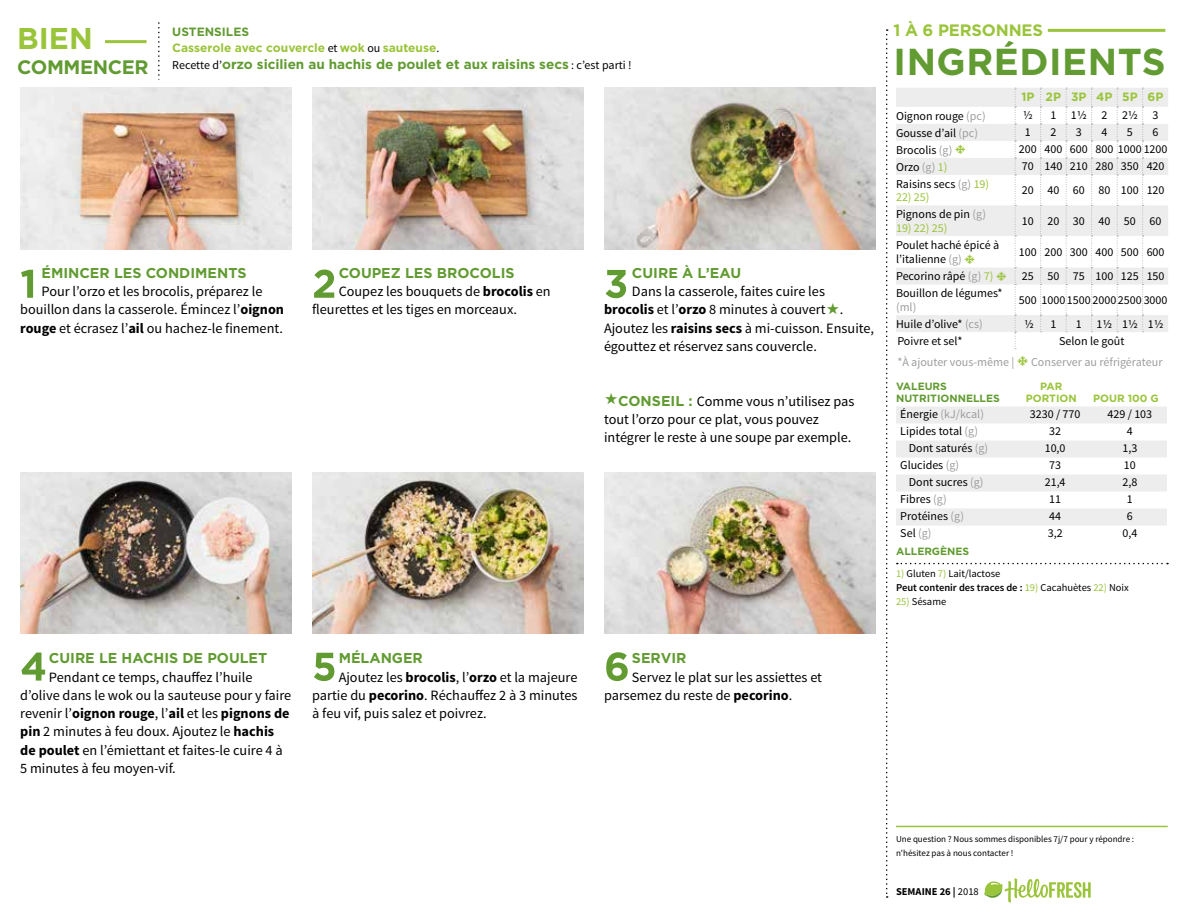
<style>
.page{position:relative;width:1188px;height:918px;background:#fff}
.page>*{position:absolute;margin:0;border:0;box-sizing:border-box;transform-origin:0 0}
.t1{font:700 37.5px "Gotham";letter-spacing:.015em;color:#619b31}
.t2{font:700 30px "Gotham";color:#9ac43a}
.t3{font:700 19.5px "Gotham";letter-spacing:-.02em;color:#619b31}
.t4{font:700 16.5px "Gotham";letter-spacing:-.01em;color:#9ac43a}
.t5{font:14.25px/18.3px "Source Sans Pro";color:#000}
.t6{font:700 14.25px "Gotham";color:#619b31}
.t7{font:700 13.5px "Gotham";color:#619b31}
.t8{font:12px/14.7px "Source Sans Pro";color:#000}
.t9{font:12px "Source Sans Pro";color:#9d9d9c}
.t10{font:700 12px/15.6px "Gotham";color:#9ac43a}
.t11{font:12px "Source Sans Pro";color:#9ac43a}
.t12{font:10.5px/13.6px "Source Sans Pro";color:#000}
.t13{font:700 10.5px/12.6px "Gotham";color:#619b31}
.t14{font:700 10.5px/12.6px "Gotham";color:#9ac43a;text-align:center}
.t15{font:700 10.5px "Source Sans Pro";color:#000}
.t16{font:9px/13.5px "Source Sans Pro";color:#000}
.s1{color:#619b31}
.s2{font-family:"Source Sans Pro";font-weight:400;color:#000}
.s3{font-family:"Source Sans Pro";font-weight:400;font-size:12px;color:#000}
.s4{font-weight:700}
.s5{font-family:"Gotham";font-weight:700;color:#619b31}
.s6{color:#9d9d9c}
.s7{color:#9ac43a}
.s8{color:#000}
.s9{font-weight:600}
.s10{font-weight:400}
</style>
<div class="page">
<svg style="left:21px;top:270px;width:12px;height:28px"></svg>
<svg style="left:21px;top:653px;width:24px;height:28px"></svg>
<svg style="left:314px;top:270px;width:20px;height:28px"></svg>
<svg style="left:314px;top:653px;width:20px;height:28px"></svg>
<svg style="left:606px;top:270px;width:20px;height:28px"></svg>
<svg style="left:606px;top:652px;width:22px;height:29px"></svg>
<svg style="left:896px;top:407px;width:271px;height:119px"></svg>
<svg style="left:897px;top:563px;width:271px;height:1px"></svg>
<img style="left:20px;top:88px;width:272px;height:162px">
<img style="left:312px;top:88px;width:272px;height:162px">
<img style="left:604px;top:88px;width:272px;height:162px">
<img style="left:20px;top:472px;width:272px;height:162px">
<img style="left:312px;top:472px;width:272px;height:162px">
<img style="left:604px;top:472px;width:272px;height:162px">
<svg style="left:158px;top:22px;width:718px;height:66px"></svg>
<hr style="left:105px;top:40px;width:42px;height:3px;background:#9ac43a">
<hr style="left:1048px;top:29px;width:117px;height:3px;background:#9ac43a">
<hr style="left:896px;top:826px;width:272px;height:1px;background:#9ac43a">
<svg style="left:984px;top:878px;width:107px;height:24px"></svg>
<svg style="left:886px;top:29px;width:2px;height:869px"></svg>
<svg style="left:896px;top:88px;width:272px;height:261px"></svg>
<h2 class="t2" style="left:17px;top:19px;width:77px">BIEN</h2>
<h3 class="t3" style="left:17px;top:54px;width:133px">COMMENCER</h3>
<p class="t10" style="left:172px;top:24px;width:269px"><span class="s1">USTENSILES<br></span>Casserole avec couvercle <span class="s2">et</span> wok <span class="s2">ou</span> sauteuse<span class="s2">.</span></p>
<p class="t7" style="left:172px;top:55px;width:461px"><span class="s3">Recette d’</span>orzo sicilien au hachis de poulet et aux raisins secs <span class="s3">: c’est parti !</span></p>
<p class="t6" style="left:41px;top:263px;width:207px">ÉMINCER LES CONDIMENTS</p>
<p class="t5" style="left:20px;top:283px;width:265px;text-align:center">Pour l’orzo et les brocolis, préparez le bouillon dans la casserole. Émincez l’<span class="s4">oignon rouge</span> et écrasez l’<span class="s4">ail</span> ou hachez-le finement.</p>
<p class="t6" style="left:339px;top:263px;width:177px">COUPEZ LES BROCOLIS</p>
<p class="t5" style="left:312px;top:283px;width:240px;text-indent:27px">Coupez les bouquets de <span class="s4">brocolis</span> en fleurettes et les tiges en morceaux.</p>
<p class="t6" style="left:632px;top:263px;width:111px">CUIRE À L’EAU</p>
<p class="t5" style="left:604px;top:283px;width:272px;text-indent:28px">Dans la casserole, faites cuire les <span class="s4">brocolis</span> et l’<span class="s4">orzo</span> 8 minutes à couvert<span class="s1">▼</span>.<br>Ajoutez les <span class="s4">raisins secs</span> à mi-cuisson. Ensuite, égouttez et réservez sans couvercle.</p>
<p class="t5" style="left:604px;top:392px;width:252px"><span class="s1">▼</span><span class="s5">CONSEIL :</span> Comme vous n’utilisez pas tout l’orzo pour ce plat, vous pouvez intégrer le reste à une soupe par exemple.</p>
<p class="t6" style="left:49px;top:649px;width:220px">CUIRE LE HACHIS DE POULET</p>
<p class="t5" style="left:20px;top:668px;width:273px;text-indent:29px">Pendant ce temps, chauffez l’huile d’olive dans le wok ou la sauteuse pour y faire revenir l’<span class="s4">oignon rouge</span>, l’<span class="s4">ail</span> et les <span class="s4">pignons de pin</span> 2 minutes à feu doux. Ajoutez le <span class="s4">hachis de poulet</span> en l’émiettant et faites-le cuire 4 à 5 minutes à feu moyen-vif.</p>
<p class="t6" style="left:339px;top:649px;width:86px">MÉLANGER</p>
<p class="t5" style="left:312px;top:668px;width:267px;text-align:justify;text-indent:26px">Ajoutez les <span class="s4">brocolis</span>, l’<span class="s4">orzo</span> et la majeure partie du <span class="s4">pecorino</span>. Réchauffez 2 à 3 minutes à feu vif, puis salez et poivrez.</p>
<p class="t6" style="left:632px;top:649px;width:56px">SERVIR</p>
<p class="t5" style="left:604px;top:668px;width:219px;text-indent:28px">Servez le plat sur les assiettes et parsemez du reste de <span class="s4">pecorino</span>.</p>
<p class="t4" style="left:894px;top:19px;width:151px">1 À 6 PERSONNES</p>
<h1 class="t1" style="left:894px;top:36px;width:274px">INGRÉDIENTS</h1>
<p class="t10" style="left:1021px;top:89px;width:144px">1P 2P 3P 4P 5P 6P</p>
<p class="t8" style="left:896px;top:109px;width:91px">Oignon rouge <span class="s6">(pc)</span></p>
<p class="t8" style="left:1023px;top:108px;width:11px">½</p>
<p class="t8" style="left:1050px;top:108px;width:110px">1 11/2 2 21/2 3</p>
<p class="t8" style="left:896px;top:126px;width:83px">Gousse d’ail <span class="s6">(pc)</span></p>
<p class="t8" style="left:1025px;top:125px;width:7px">1</p>
<p class="t8" style="left:1050px;top:125px;width:7px">2</p>
<p class="t8" style="left:1076px;top:125px;width:7px">3</p>
<p class="t8" style="left:1101px;top:125px;width:7px">4</p>
<p class="t8" style="left:1127px;top:125px;width:7px">5</p>
<p class="t8" style="left:1153px;top:125px;width:7px">6</p>
<p class="t8" style="left:896px;top:143px;width:58px">Brocolis <span class="s6">(g)</span></p>
<p class="t8" style="left:1019px;top:142px;width:150px">200 400 600 800 1000 1200</p>
<p class="t8" style="left:896px;top:160px;width:53px">Orzo <span class="s6">(g)</span> <span class="s7">1)</span></p>
<p class="t8" style="left:1022px;top:159px;width:144px">70 140 210 280 350 420</p>
<p class="t8" style="left:896px;top:177px;width:95px">Raisins secs <span class="s6">(g)</span> <span class="s7">19)</span></p>
<p class="t11" style="left:896px;top:190px;width:35px">22) 25)</p>
<p class="t8" style="left:1022px;top:183px;width:144px">20 40 60 80 100 120</p>
<p class="t8" style="left:896px;top:207px;width:91px">Pignons de pin <span class="s6">(g)</span></p>
<p class="t11" style="left:896px;top:220px;width:53px">19) 22) 25)</p>
<p class="t8" style="left:1022px;top:214px;width:141px">10 20 30 40 50 60</p>
<p class="t8" style="left:896px;top:238px;width:105px">Poulet haché épicé à l’italienne <span class="s6">(g)</span></p>
<p class="t8" style="left:1019px;top:245px;width:147px">100 200 300 400 500 600</p>
<p class="t8" style="left:896px;top:269px;width:99px">Pecorino râpé <span class="s6">(g)</span> <span class="s7">7)</span></p>
<p class="t8" style="left:1022px;top:269px;width:144px">25 50 75 100 125 150</p>
<p class="t8" style="left:896px;top:286px;width:108px">Bouillon de légumes*</p>
<p class="t9" style="left:896px;top:299px;width:22px">(ml)</p>
<p class="t8" style="left:1019px;top:293px;width:150px">500 1000 1500 2000 2500 3000</p>
<p class="t8" style="left:896px;top:317px;width:88px">Huile d’olive* <span class="s6">(cs)</span></p>
<p class="t8" style="left:1024px;top:316px;width:11px">1/2</p>
<p class="t8" style="left:1050px;top:316px;width:7px">1</p>
<p class="t8" style="left:1076px;top:316px;width:89px">1 11/2 11/2 11/2</p>
<p class="t8" style="left:897px;top:334px;width:67px">Poivre et sel*</p>
<p class="t8" style="left:1059px;top:333px;width:67px">Selon le goût</p>
<p class="t9" style="left:897px;top:354px;width:119px">*À ajouter vous-même |</p>
<p class="t9" style="left:1031px;top:354px;width:133px">Conserver au réfrigérateur</p>
<p class="t13" style="left:896px;top:380px;width:105px">VALEURS<br>NUTRITIONNELLES</p>
<p class="t14" style="left:1026px;top:380px;width:53px">PAR<br>PORTION</p>
<p class="t14" style="left:1093px;top:392px;width:67px">POUR 100 G</p>
<p class="t9" style="left:900px;top:407px;width:85px"><span class="s8">Énergie</span> (kJ/kcal)</p>
<p class="t8" style="left:1030px;top:407px;width:52px">3230 / 770</p>
<p class="t8" style="left:1108px;top:407px;width:46px">429 / 103</p>
<p class="t8" style="left:900px;top:424px;width:79px">Lipides total <span class="s6">(g)</span></p>
<p class="t8" style="left:1049px;top:424px;width:13px">32</p>
<p class="t8" style="left:1127px;top:424px;width:7px">4</p>
<p class="t8" style="left:909px;top:441px;width:81px">Dont saturés <span class="s6">(g)</span></p>
<p class="t8" style="left:1045px;top:441px;width:22px">10,0</p>
<p class="t8" style="left:1122px;top:441px;width:16px">1,3</p>
<p class="t8" style="left:900px;top:458px;width:60px">Glucides <span class="s6">(g)</span></p>
<p class="t8" style="left:1049px;top:458px;width:13px">73</p>
<p class="t8" style="left:1124px;top:458px;width:13px">10</p>
<p class="t8" style="left:909px;top:475px;width:76px">Dont sucres <span class="s6">(g)</span></p>
<p class="t8" style="left:1045px;top:475px;width:22px">21,4</p>
<p class="t8" style="left:1122px;top:475px;width:16px">2,8</p>
<p class="t8" style="left:900px;top:492px;width:48px">Fibres <span class="s6">(g)</span></p>
<p class="t8" style="left:1049px;top:492px;width:13px">11</p>
<p class="t8" style="left:1127px;top:492px;width:7px">1</p>
<p class="t8" style="left:900px;top:509px;width:65px">Protéines <span class="s6">(g)</span></p>
<p class="t8" style="left:1049px;top:509px;width:13px">44</p>
<p class="t8" style="left:1127px;top:509px;width:7px">6</p>
<p class="t8" style="left:900px;top:526px;width:33px">Sel <span class="s6">(g)</span></p>
<p class="t8" style="left:1048px;top:526px;width:16px">3,2</p>
<p class="t8" style="left:1122px;top:526px;width:16px">0,4</p>
<p class="t13" style="left:896px;top:545px;width:75px">ALLERGÈNES</p>
<p class="t12" style="left:896px;top:567px;width:234px"><span class="s7">1)</span> Gluten <span class="s7">7)</span> Lait/lactose<br><span class="s9">Peut contenir des traces de :</span> <span class="s7">19)</span> Cacahuètes <span class="s7">22)</span> Noix</p>
<p class="t12" style="left:896px;top:594px;width:52px"><span class="s7">25)</span> Sésame</p>
<p class="t16" style="left:896px;top:832px;width:240px">Une question ? Nous sommes disponibles 7j/7 pour y répondre : n'hésitez pas à nous contacter !</p>
<p class="t15" style="left:896px;top:884px;width:84px">SEMAINE 26 | <span class="s10">2018</span></p>
</div>
